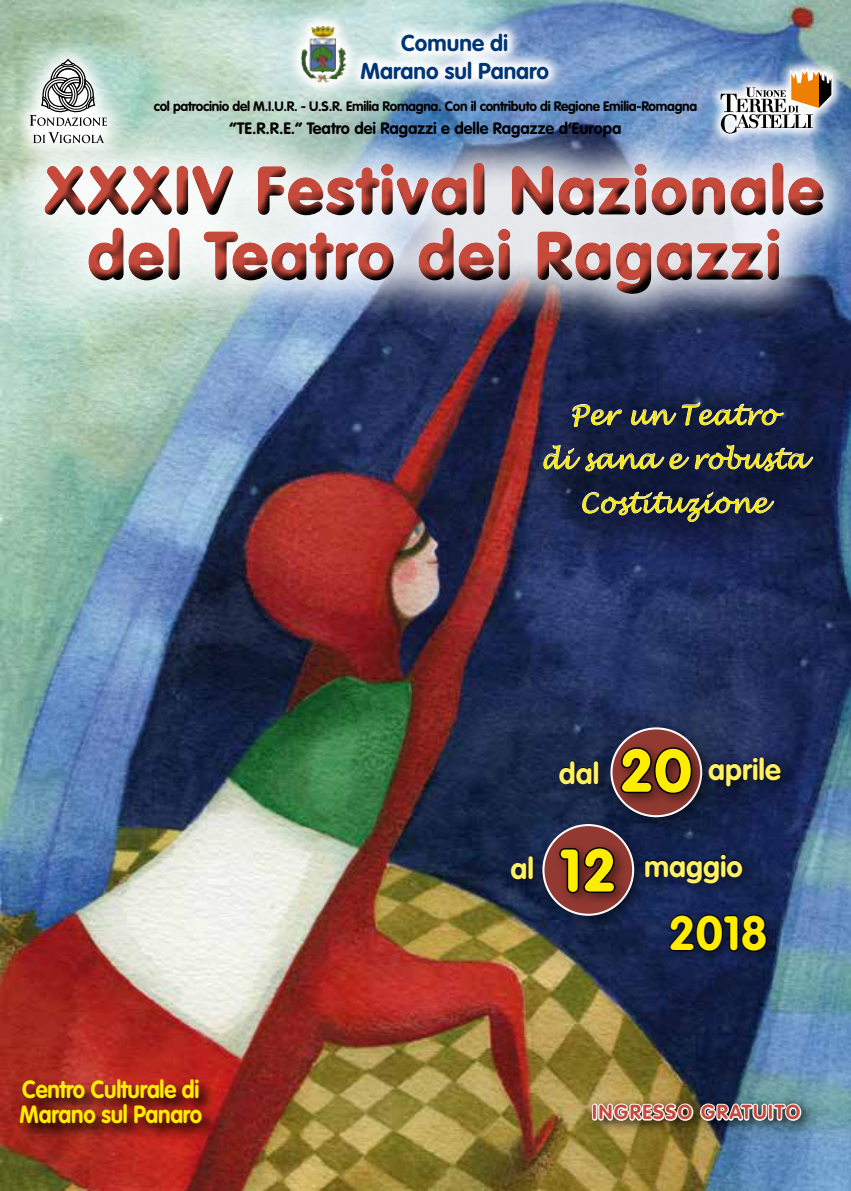
<style>
.page{position:relative;width:851px;height:1191px;background:#fff}
.page>*{position:absolute;margin:0;border:0;box-sizing:border-box;transform-origin:0 0}
.t1{font:700 65.2px/65.2px "VAG Rounded";letter-spacing:.05em;color:#c54a3b;text-align:center}
.t2{font:900 59px "VAG Rounded";color:#ffed00}
.t3{font:700 47.4px "VAG Rounded";color:#ffed00}
.t4{font:700 29.6px "VAG Rounded";color:#fff165}
.t5{font:italic 27.2px/44px "Lucida Handwriting";letter-spacing:.02em;color:#ffed00;text-align:center;scale:.95 1}
.t6{font:700 24.6px/24.2px "VAG Rounded";letter-spacing:-.01em;color:#ffed00;scale:.91 1}
.t7{font:700 22.6px/27.2px "VAG Rounded";color:#003576;text-align:center}
.t8{font:700 20px "VAG Rounded";letter-spacing:.08em;color:#c54a3b}
.t9{font:700 16.2px "VAG Rounded";color:#000}
.t10{font:700 13.6px "VAG Rounded";letter-spacing:-.02em;color:#000}
.s1{font-weight:900;font-size:59px;color:#ffed00}
</style>
<div class="page">
<img style="left:0;top:0;width:850px;height:1191px">
<div style="left:0;top:116px;width:850px;height:225px;background:#fff;opacity:.9"></div>
<svg style="left:30px;top:148px;width:802px;height:150px;background:#9fb4c5"></svg>
<img style="left:34px;top:155px;width:803px;height:143px">
<svg style="left:9px;top:39px;width:118px;height:125px;background:#bfd6c5"></svg>
<svg style="left:29px;top:58px;width:78px;height:85px"></svg>
<div style="left:276px;top:2px;width:295px;height:104px;background:#fff;opacity:.75"></div>
<svg style="left:359px;top:21px;width:202px;height:70px"></svg>
<svg style="left:288px;top:12px;width:71px;height:83px"></svg>
<img style="left:309px;top:25px;width:32px;height:48px">
<svg style="left:707px;top:56px;width:137px;height:91px;background:#7b9cc4"></svg>
<svg style="left:720px;top:67px;width:112px;height:67px"></svg>
<div style="left:510px;top:368px;width:340px;height:202px;background:#000;opacity:.73"></div>
<svg style="left:572px;top:404px;width:49px;height:23px"></svg>
<svg style="left:631px;top:402px;width:152px;height:23px;background:#444c68"></svg>
<svg style="left:543px;top:445px;width:146px;height:26px;background:#414965"></svg>
<svg style="left:695px;top:445px;width:117px;height:26px;background:#444a65"></svg>
<svg style="left:582px;top:491px;width:192px;height:30px;background:#3e4560"></svg>
<div style="left:504px;top:849px;width:44px;height:45px;background:#000;opacity:.5"></div>
<svg style="left:510px;top:862px;width:17px;height:18px"></svg>
<div style="left:528px;top:856px;width:5px;height:24px;border:1px solid #000;border-radius:2px"></div>
<div style="left:638px;top:847px;width:119px;height:50px;background:#000;opacity:.5"></div>
<svg style="left:648px;top:853px;width:95px;height:31px;background:#0d1838"></svg>
<div style="left:535px;top:817px;width:113px;height:113px;background:#000;opacity:.5"></div>
<div style="left:543px;top:825px;width:90px;height:89px;background:#923a32;border-radius:50%"></div>
<div style="left:542px;top:824px;width:92px;height:91px;border:2px solid #fff;border-radius:50%"></div>
<div style="left:553px;top:841px;width:77px;height:67px;background:#000;opacity:.5"></div>
<svg style="left:557px;top:845px;width:59px;height:50px"></svg>
<div style="left:662px;top:907px;width:119px;height:59px;background:#000;opacity:.5"></div>
<svg style="left:668px;top:913px;width:100px;height:40px;background:#0b132c"></svg>
<div style="left:553px;top:755px;width:60px;height:43px;background:#000;opacity:.5"></div>
<svg style="left:558px;top:760px;width:34px;height:25px"></svg>
<div style="left:593px;top:760px;width:5px;height:24px;border:1px solid #000;border-radius:2px"></div>
<div style="left:603px;top:720px;width:113px;height:112px;background:#000;opacity:.5"></div>
<svg style="left:611px;top:728px;width:90px;height:88px"></svg>
<div style="left:610px;top:727px;width:92px;height:90px;border:2px solid #fff;border-radius:50%"></div>
<div style="left:614px;top:741px;width:92px;height:67px;background:#000;opacity:.5"></div>
<svg style="left:619px;top:746px;width:74px;height:49px;background:#4b1e19"></svg>
<div style="left:702px;top:749px;width:93px;height:51px;background:#000;opacity:.5"></div>
<svg style="left:707px;top:757px;width:51px;height:30px;background:#121a37"></svg>
<div style="left:759px;top:756px;width:5px;height:24px;border:1px solid #000;border-radius:2px"></div>
<svg style="left:764px;top:763px;width:17px;height:18px"></svg>
<svg style="left:18px;top:1077px;width:202px;height:64px;background:#8f2019"></svg>
<div style="left:585px;top:1096px;width:230px;height:38px;background:#000;opacity:.75"></div>
<div style="left:591px;top:1103px;width:6px;height:17px;border:3px solid #fff;border-radius:2px"></div>
<img style="left:596px;top:1091px;width:206px;height:31px">
<h3 class="t7" style="left:360px;top:30px;width:190px">Comune di<br>Marano sul Panaro</h3>
<p class="t10" style="left:154px;top:98px;width:545px">col patrocinio del M.I.U.R. - U.S.R. Emilia Romagna. Con il contributo di Regione Emilia-Romagna</p>
<p class="t9" style="left:229px;top:118px;width:393px">“TE.R.R.E.” Teatro dei Ragazzi e delle Ragazze d’Europa</p>
<h1 class="t1" style="left:45px;top:157px;width:779px">XXXIV Festival Nazionale del Teatro dei Ragazzi</h1>
<h3 class="t5" style="left:540px;top:394px;width:280px">Per un Teatro<br>di sana e robusta<br>Costituzione</h3>
<h3 class="t4" style="left:559px;top:752px;width:223px">dal <span class="s1">20</span> aprile</h3>
<h2 class="t2" style="left:561px;top:835px;width:55px">12</h2>
<h3 class="t4" style="left:510px;top:851px;width:25px">al</h3>
<h3 class="t4" style="left:644px;top:848px;width:100px">maggio</h3>
<h3 class="t6" style="left:20px;top:1077px;width:202px">Centro Culturale di<br>Marano sul Panaro</h3>
<h3 class="t3" style="left:668px;top:905px;width:101px">2018</h3>
<h3 class="t8" style="left:592px;top:1100px;width:209px">INGRESSO GRATUITO</h3>
</div>
